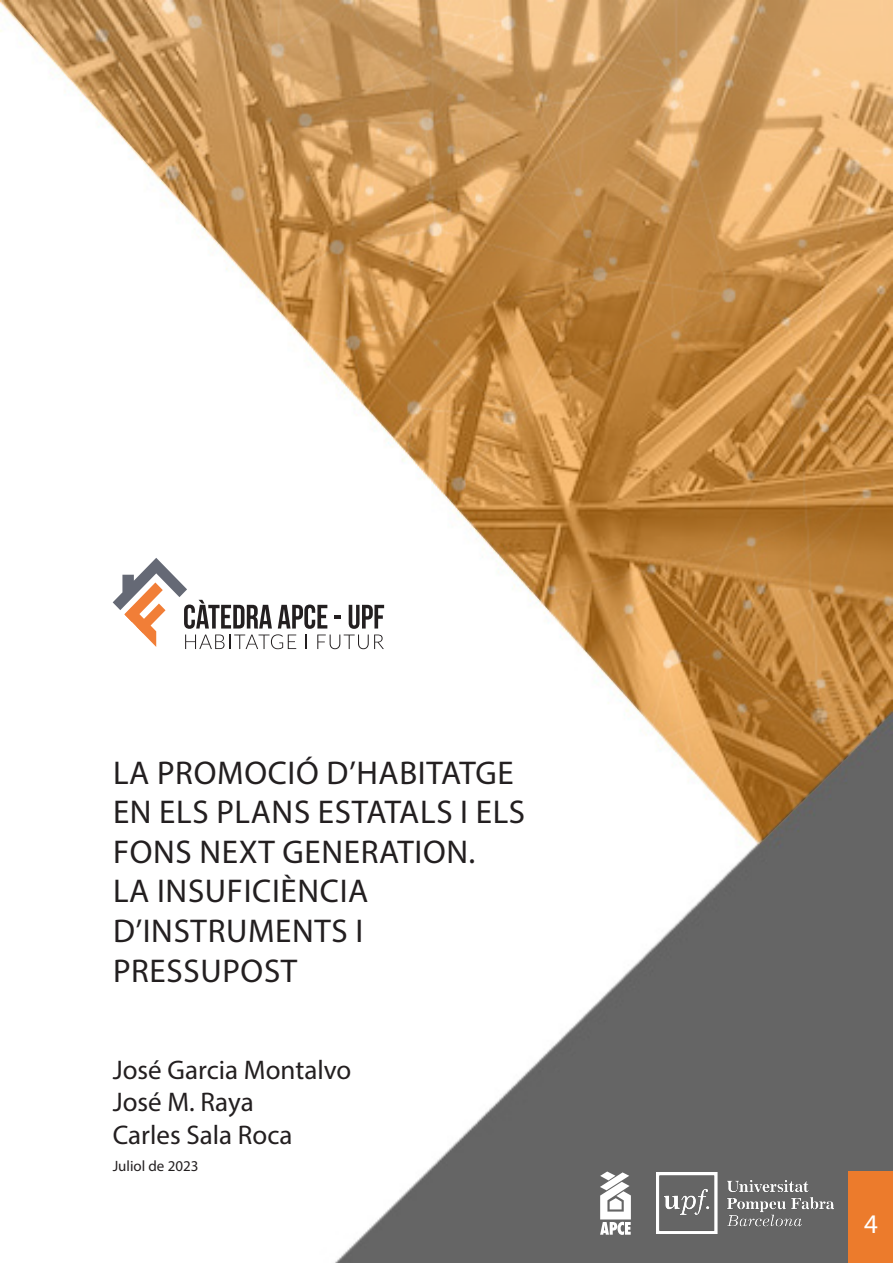
<style>
.page{position:relative;width:893px;height:1263px;background:#fff}
.page>*{position:absolute;margin:0;border:0;box-sizing:border-box;transform-origin:0 0}
.t1{font:33px/39.6px "Myriad Pro";letter-spacing:.02em;color:#231f20}
.t2{font:27px "Myriad Pro";color:#231f20}
.t3{font:27px "Myriad Pro";color:#fff}
.t4{font:15px "Myriad Pro";color:#231f20}
</style>
<div class="page">
<img style="left:335px;top:844px;width:558px;height:419px">
<div style="left:848px;top:1171px;width:45px;height:92px;background:#ec7b2c"></div>
<img style="left:657px;top:1173px;width:176px;height:61px">
<svg style="left:600px;top:1171px;width:31px;height:64px"></svg>
<img style="left:0;top:0;width:893px;height:844px">
<p class="t1" style="left:113px;top:752px;width:414px">LA PROMOCIÓ D’HABITATGE<br>EN ELS PLANS ESTATALS I ELS<br>FONS NEXT GENERATION.<br>LA INSUFICIÈNCIA<br>D’INSTRUMENTS I<br>PRESSUPOST</p>
<p class="t2" style="left:113px;top:1053px;width:240px">José Garcia Montalvo</p>
<p class="t2" style="left:113px;top:1085px;width:143px">José M. Raya</p>
<p class="t2" style="left:113px;top:1118px;width:181px">Carles Sala Roca</p>
<p class="t4" style="left:113px;top:1157px;width:87px">Juliol de 2023</p>
<p class="t3" style="left:864px;top:1207px;width:15px">4</p>
</div>
